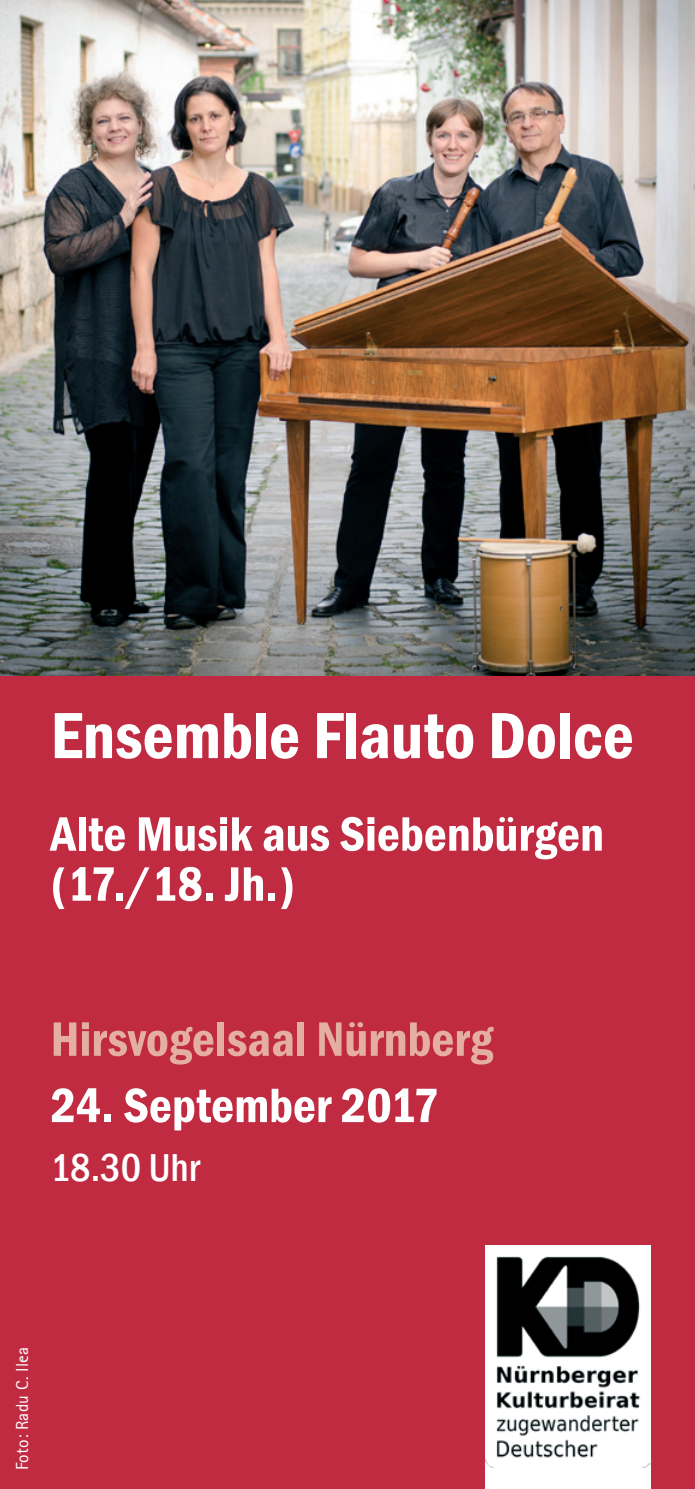
<style>
.page{position:relative;width:695px;height:1489px;background:#fff}
.page>*{position:absolute;margin:0;border:0;box-sizing:border-box;transform-origin:0 0}
.t1{font:600 condensed 67.5px "Franklin Gothic";color:#fff}
.t2{font:600 condensed 50px/50px "Franklin Gothic";color:#fff}
.t3{font:600 condensed 50px "Franklin Gothic";color:#e4aea5}
.t4{font:500 condensed 40px "Franklin Gothic";color:#fff}
.t5{font:17.5px "Rotis Sans Serif 55";letter-spacing:.01em;color:#fff}
</style>
<div class="page">
<div style="left:0;top:0;width:694px;height:1488px;background:#c12b42"></div>
<div style="left:485px;top:1245px;width:165px;height:243px;background:#fff"></div>
<img style="left:485px;top:1256px;width:165px;height:211px">
<img style="left:0;top:0;width:694px;height:675px">
<p class="t1" style="left:50px;top:690px;width:585px">Ensemble Flauto Dolce</p>
<p class="t2" style="left:50px;top:808px;width:555px">Alte Musik aus Siebenbürgen (17./18. Jh.)</p>
<p class="t3" style="left:50px;top:1005px;width:444px">Hirsvogelsaal Nürnberg</p>
<p class="t2" style="left:50px;top:1079px;width:390px">24. September 2017</p>
<p class="t4" style="left:50px;top:1141px;width:151px">18.30 Uhr</p>
<p class="t5" style="left:12px;top:1470px;width:125px;rotate:-90deg">Foto: Radu C. Ilea</p>
</div>
